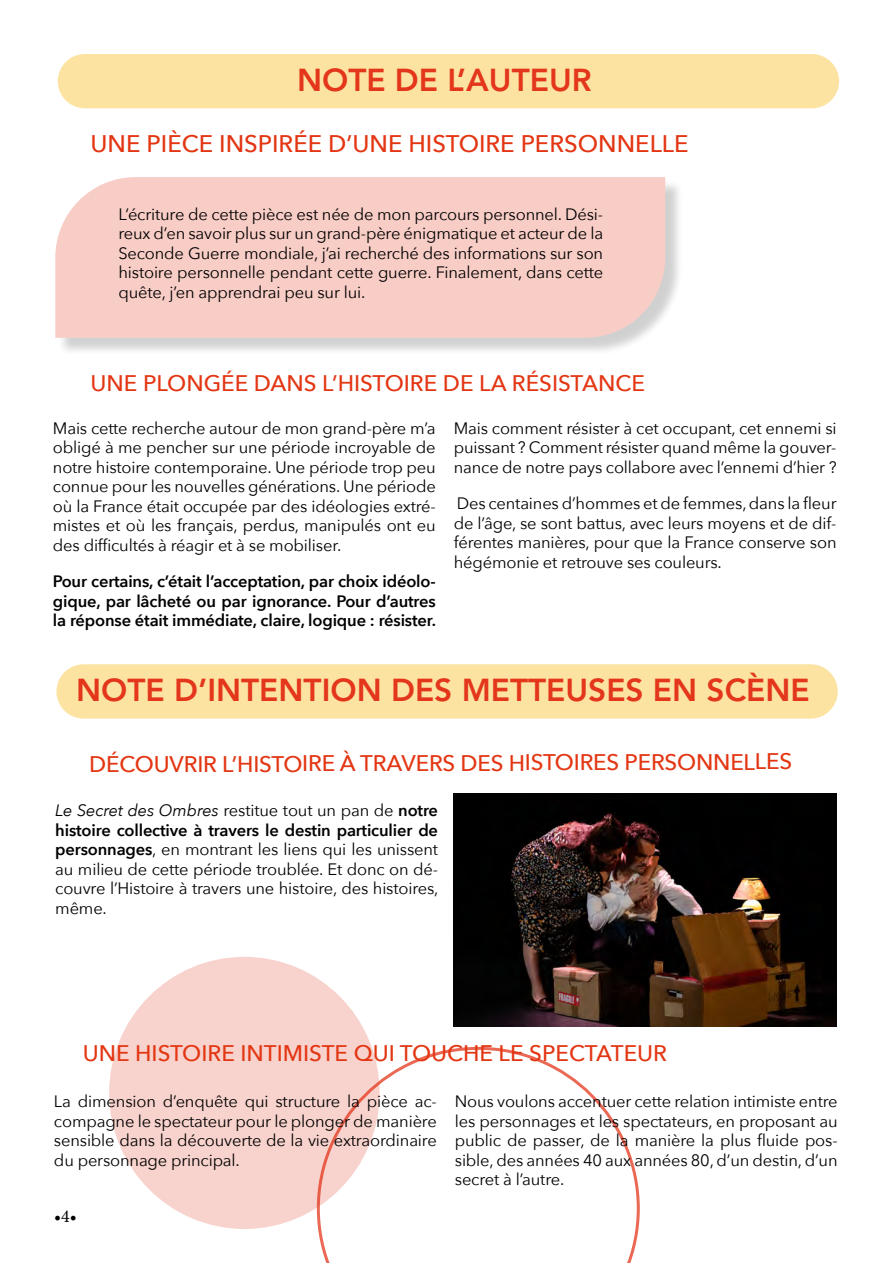
<style>
.page{position:relative;width:893px;height:1263px;background:#fff}
.page>*{position:absolute;margin:0;border:0;box-sizing:border-box;transform-origin:0 0}
.t1{font:800 31.5px "Avenir LT Pro";color:#e3361b}
.t2{font:500 24px "Avenir Next";color:#e33613}
.t3{font:500 22.5px "Avenir Next";letter-spacing:-.01em;color:#e33613}
.t4{font:18px "Minion Pro";color:#000}
.t5{font:16.5px/19.5px "Avenir Next";letter-spacing:-.01em;color:#000;text-align:justify}
.t6{font:600 16.5px/19.5px "Avenir Next";letter-spacing:-.01em;color:#000;text-align:justify}
.s1{font-style:italic}
.s2{font-weight:600}
</style>
<div class="page">
<svg style="left:317px;top:1047px;width:323px;height:216px"></svg>
<div style="left:111px;top:959px;width:266px;height:268px;background:#f8d2cc;border-radius:50%"></div>
<div style="left:57px;top:179px;width:627px;height:178px;background:#000;opacity:.75"></div>
<div style="left:55px;top:177px;width:610px;height:161px;background:#f8cdc6"></div>
<img style="left:454px;top:793px;width:382px;height:233px">
<div style="left:58px;top:54px;width:781px;height:54px;background:#fce3a2;border-radius:27px"></div>
<div style="left:56px;top:664px;width:782px;height:55px;background:#fce3a2;border-radius:27px"></div>
<h1 class="t1" style="left:297px;top:61px;width:296px">NOTE DE L’AUTEUR</h1>
<h2 class="t2" style="left:90px;top:124px;width:600px">UNE PIÈCE INSPIRÉE D’UNE HISTOIRE PERSONNELLE</h2>
<p class="t5" style="left:118px;top:203px;width:486px">L’écriture de cette pièce est née de mon parcours personnel. Dési&shy;reux d’en savoir plus sur un grand-père énigmatique et acteur de la Seconde Guerre mondiale, j’ai recherché des informations sur son histoire personnelle pendant cette guerre. Finalement, dans cette quête, j’en apprendrai peu sur lui.</p>
<h3 class="t3" style="left:90px;top:364px;width:556px">UNE PLONGÉE DANS L’HISTOIRE DE LA RÉSISTANCE</h3>
<p class="t5" style="left:53px;top:417px;width:384px">Mais cette recherche autour de mon grand-père m’a obligé à me pencher sur une période incroyable de notre histoire contemporaine. Une période trop peu connue pour les nouvelles générations. Une période où la France était occupée par des idéologies extré&shy;mistes et où les français, perdus, manipulés ont eu des difficultés à réagir et à se mobiliser.</p>
<p class="t6" style="left:53px;top:571px;width:385px">Pour certains, c’était l’acceptation, par choix idéolo&shy;gique, par lâcheté ou par ignorance. Pour d’autres la réponse était immédiate, claire, logique : résister.</p>
<p class="t5" style="left:454px;top:417px;width:384px">Mais comment résister à cet occupant, cet ennemi si puissant ? Comment résister quand même la gouver&shy;nance de notre pays collabore avec l’ennemi d’hier ?</p>
<p class="t5" style="left:454px;top:493px;width:384px">Des centaines d’hommes et de femmes, dans la fleur de l’âge, se sont battus, avec leurs moyens et de dif&shy;férentes manières, pour que la France conserve son hégémonie et retrouve ses couleurs.</p>
<h1 class="t1" style="left:76px;top:671px;width:735px">NOTE D’INTENTION DES METTEUSES EN SCÈNE</h1>
<h3 class="t3" style="left:89px;top:744px;width:705px">DÉCOUVRIR L’HISTOIRE À TRAVERS DES HISTOIRES PERSONNELLES</h3>
<p class="t5" style="left:55px;top:800px;width:385px"><span class="s1">Le Secret des Ombres</span> restitue tout un pan de <span class="s2">notre histoire collective à travers le destin particulier de personnages</span>, en montrant les liens qui les unissent au milieu de cette période troublée. Et donc on dé&shy;couvre l’Histoire à travers une histoire, des histoires, même.</p>
<h3 class="t3" style="left:83px;top:1034px;width:586px">UNE HISTOIRE INTIMISTE QUI TOUCHE LE SPECTATEUR</h3>
<p class="t5" style="left:54px;top:1091px;width:384px">La dimension d’enquête qui structure la pièce ac&shy;compagne le spectateur pour le plonger de manière sensible dans la découverte de la vie extraordinaire du personnage principal.</p>
<p class="t5" style="left:455px;top:1091px;width:384px">Nous voulons accentuer cette relation intimiste entre les personnages et les spectateurs, en proposant au public de passer, de la manière la plus fluide pos&shy;sible, des années 40 aux années 80, d’un destin, d’un secret à l’autre.</p>
<p class="t4" style="left:54px;top:1204px;width:24px">•4•</p>
</div>
